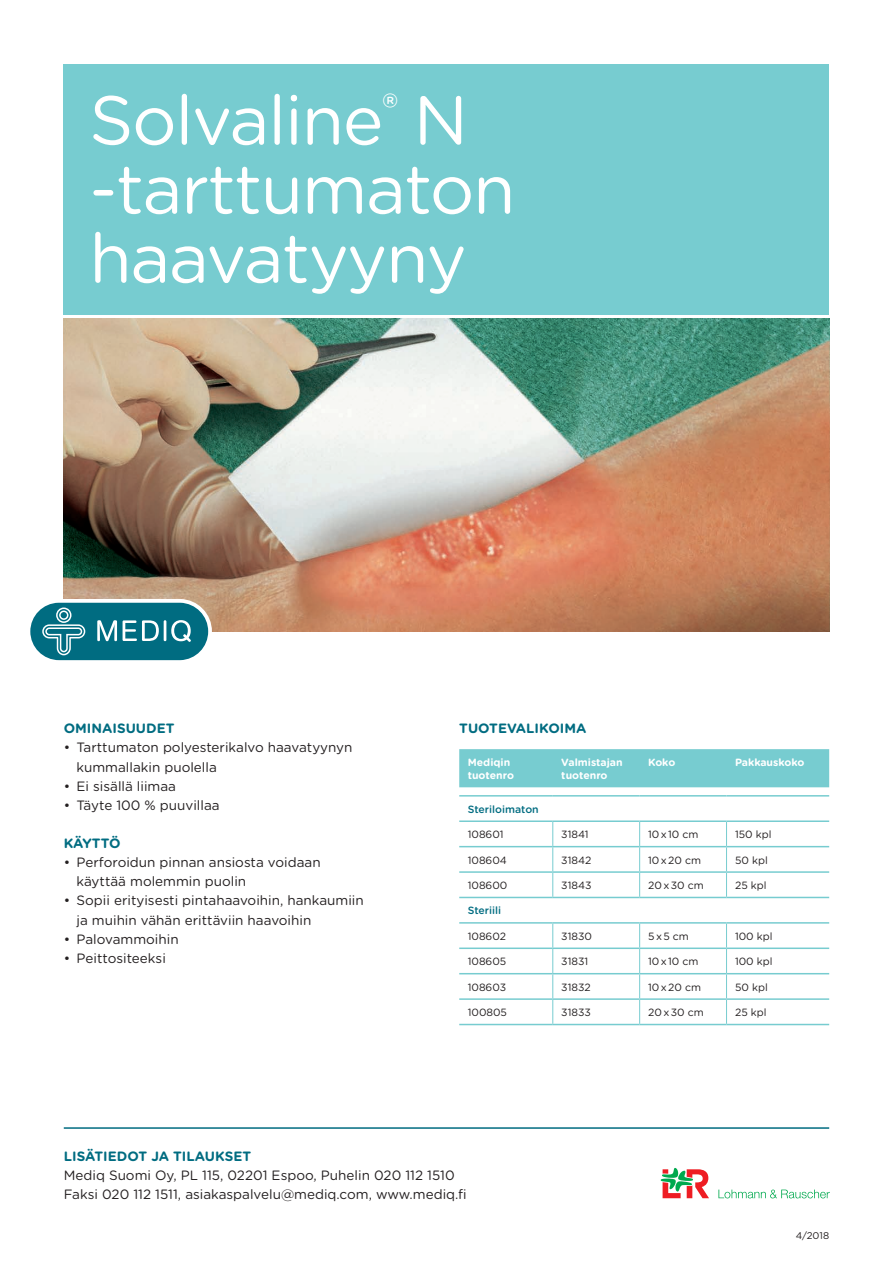
<style>
.page{position:relative;width:893px;height:1263px;background:#fff}
.page>*{position:absolute;margin:0;border:0;box-sizing:border-box;transform-origin:0 0}
.t1{font:69px/69px "Gotham Rounded";letter-spacing:-.02em;color:#fff}
.t2{font:13.5px/19.2px "Gotham Rounded";color:#231f20}
.t3{font:700 13.5px "Gotham Rounded";color:#006c81}
.t4{font:10.5px "Gotham Rounded";color:#231f20}
.t5{font:700 10.5px/12.8px "Gotham Rounded";color:#fff}
.t6{font:500 10.5px "Gotham Rounded";color:#006c81}
.t7{font:9.75px "Gotham Rounded";color:#231f20}
</style>
<div class="page">
<hr style="left:64px;top:1127px;width:765px;height:2px;background:#006c81">
<img style="left:64px;top:318px;width:765px;height:313px">
<div style="left:64px;top:64px;width:765px;height:251px;background:#77ccd0"></div>
<svg style="left:30px;top:599px;width:182px;height:62px"></svg>
<div style="left:459px;top:749px;width:370px;height:38px;background:#77ccd0"></div>
<svg style="left:553px;top:822px;width:1px;height:75px"></svg>
<svg style="left:639px;top:822px;width:1px;height:75px"></svg>
<svg style="left:726px;top:822px;width:1px;height:75px"></svg>
<svg style="left:553px;top:924px;width:1px;height:100px"></svg>
<svg style="left:639px;top:924px;width:1px;height:100px"></svg>
<svg style="left:726px;top:924px;width:1px;height:100px"></svg>
<hr style="left:459px;top:846px;width:94px;height:1px;background:#77ccd0">
<hr style="left:553px;top:846px;width:87px;height:1px;background:#77ccd0">
<hr style="left:640px;top:846px;width:86px;height:1px;background:#77ccd0">
<hr style="left:726px;top:846px;width:103px;height:1px;background:#77ccd0">
<hr style="left:459px;top:947px;width:94px;height:2px;background:#77ccd0">
<hr style="left:553px;top:947px;width:87px;height:2px;background:#77ccd0">
<hr style="left:640px;top:947px;width:86px;height:2px;background:#77ccd0">
<hr style="left:726px;top:947px;width:103px;height:2px;background:#77ccd0">
<hr style="left:459px;top:973px;width:94px;height:1px;background:#77ccd0">
<hr style="left:553px;top:973px;width:87px;height:1px;background:#77ccd0">
<hr style="left:640px;top:973px;width:86px;height:1px;background:#77ccd0">
<hr style="left:726px;top:973px;width:103px;height:1px;background:#77ccd0">
<hr style="left:459px;top:998px;width:94px;height:2px;background:#77ccd0">
<hr style="left:553px;top:998px;width:87px;height:2px;background:#77ccd0">
<hr style="left:640px;top:998px;width:86px;height:2px;background:#77ccd0">
<hr style="left:726px;top:998px;width:103px;height:2px;background:#77ccd0">
<hr style="left:459px;top:1024px;width:94px;height:1px;background:#77ccd0">
<hr style="left:553px;top:1024px;width:87px;height:1px;background:#77ccd0">
<hr style="left:640px;top:1024px;width:86px;height:1px;background:#77ccd0">
<hr style="left:726px;top:1024px;width:103px;height:1px;background:#77ccd0">
<hr style="left:553px;top:820px;width:87px;height:2px;background:#77ccd0">
<hr style="left:640px;top:820px;width:86px;height:2px;background:#77ccd0">
<hr style="left:726px;top:820px;width:103px;height:2px;background:#77ccd0">
<hr style="left:459px;top:820px;width:94px;height:2px;background:#77ccd0">
<hr style="left:459px;top:795px;width:94px;height:1px;background:#77ccd0">
<hr style="left:553px;top:795px;width:87px;height:1px;background:#77ccd0">
<hr style="left:640px;top:795px;width:86px;height:1px;background:#77ccd0">
<hr style="left:726px;top:795px;width:103px;height:1px;background:#77ccd0">
<hr style="left:459px;top:871px;width:94px;height:2px;background:#77ccd0">
<hr style="left:553px;top:871px;width:87px;height:2px;background:#77ccd0">
<hr style="left:640px;top:871px;width:86px;height:2px;background:#77ccd0">
<hr style="left:726px;top:871px;width:103px;height:2px;background:#77ccd0">
<hr style="left:459px;top:897px;width:94px;height:1px;background:#77ccd0">
<hr style="left:553px;top:897px;width:87px;height:1px;background:#77ccd0">
<hr style="left:640px;top:897px;width:86px;height:1px;background:#77ccd0">
<hr style="left:726px;top:897px;width:103px;height:1px;background:#77ccd0">
<hr style="left:459px;top:922px;width:94px;height:2px;background:#77ccd0">
<hr style="left:553px;top:922px;width:87px;height:2px;background:#77ccd0">
<hr style="left:640px;top:922px;width:86px;height:2px;background:#77ccd0">
<hr style="left:726px;top:922px;width:103px;height:2px;background:#77ccd0">
<svg style="left:661px;top:1168px;width:48px;height:30px"></svg>
<svg style="left:718px;top:1189px;width:112px;height:9px"></svg>
<h1 class="t1" style="left:89px;top:82px;width:428px">Solvaline<sup>®</sup> N -tarttumaton haavatyyny</h1>
<p class="t3" style="left:64px;top:718px;width:112px">OMINAISUUDET</p>
<p class="t2" style="left:77px;top:737px;width:277px;text-indent:-13px">• Tarttumaton polyesterikalvo haavatyynyn kummallakin puolella</p>
<p class="t2" style="left:64px;top:776px;width:114px">• Ei sisällä liimaa</p>
<p class="t2" style="left:64px;top:795px;width:157px">• Täyte 100 % puuvillaa</p>
<p class="t3" style="left:64px;top:833px;width:58px">KÄYTTÖ</p>
<p class="t2" style="left:77px;top:852px;width:246px;text-indent:-13px">• Perforoidun pinnan ansiosta voidaan käyttää molemmin puolin</p>
<p class="t2" style="left:77px;top:890px;width:289px;text-indent:-13px">• Sopii erityisesti pintahaavoihin, hankaumiin ja muihin vähän erittäviin haavoihin</p>
<p class="t2" style="left:64px;top:929px;width:116px">• Palovammoihin</p>
<p class="t2" style="left:64px;top:948px;width:104px">• Peittositeeksi</p>
<p class="t3" style="left:459px;top:718px;width:129px">TUOTEVALIKOIMA</p>
<p class="t5" style="left:468px;top:755px;width:48px">Mediqin tuotenro</p>
<p class="t5" style="left:561px;top:755px;width:63px">Valmistajan tuotenro</p>
<p class="t5" style="left:648px;top:755px;width:29px">Koko</p>
<p class="t5" style="left:735px;top:755px;width:71px">Pakkauskoko</p>
<p class="t6" style="left:468px;top:801px;width:73px">Steriloimaton</p>
<p class="t4" style="left:468px;top:827px;width:37px">108601</p>
<p class="t4" style="left:561px;top:827px;width:29px">31841</p>
<p class="t4" style="left:648px;top:827px;width:52px">10 x 10 cm</p>
<p class="t4" style="left:735px;top:827px;width:38px">150 kpl</p>
<p class="t4" style="left:468px;top:853px;width:41px">108604</p>
<p class="t4" style="left:561px;top:853px;width:32px">31842</p>
<p class="t4" style="left:648px;top:853px;width:54px">10 x 20 cm</p>
<p class="t4" style="left:735px;top:853px;width:34px">50 kpl</p>
<p class="t4" style="left:468px;top:878px;width:41px">108600</p>
<p class="t4" style="left:561px;top:878px;width:32px">31843</p>
<p class="t4" style="left:648px;top:878px;width:57px">20 x 30 cm</p>
<p class="t4" style="left:735px;top:878px;width:33px">25 kpl</p>
<p class="t6" style="left:468px;top:903px;width:35px">Steriili</p>
<p class="t4" style="left:468px;top:929px;width:40px">108602</p>
<p class="t4" style="left:561px;top:929px;width:32px">31830</p>
<p class="t4" style="left:648px;top:929px;width:42px">5 x 5 cm</p>
<p class="t4" style="left:735px;top:929px;width:39px">100 kpl</p>
<p class="t4" style="left:468px;top:954px;width:40px">108605</p>
<p class="t4" style="left:561px;top:954px;width:29px">31831</p>
<p class="t4" style="left:648px;top:954px;width:52px">10x10 cm</p>
<p class="t4" style="left:735px;top:954px;width:39px">100 kpl</p>
<p class="t4" style="left:468px;top:980px;width:40px">108603</p>
<p class="t4" style="left:561px;top:980px;width:31px">31832</p>
<p class="t4" style="left:648px;top:980px;width:54px">10x20 cm</p>
<p class="t4" style="left:735px;top:980px;width:34px">50 kpl</p>
<p class="t4" style="left:468px;top:1005px;width:41px">100805</p>
<p class="t4" style="left:561px;top:1005px;width:31px">31833</p>
<p class="t4" style="left:648px;top:1005px;width:57px">20x30 cm</p>
<p class="t4" style="left:735px;top:1005px;width:33px">25 kpl</p>
<p class="t3" style="left:64px;top:1146px;width:189px">LISÄTIEDOT JA TILAUKSET</p>
<p class="t2" style="left:64px;top:1165px;width:405px">Mediq Suomi Oy, PL 115, 02201 Espoo, Puhelin 020 112 1510<br>Faksi 020 112 1511, asiakaspalvelu@mediq.com, www.mediq.fi</p>
<p class="t7" style="left:796px;top:1228px;width:35px">4/2018</p>
</div>
